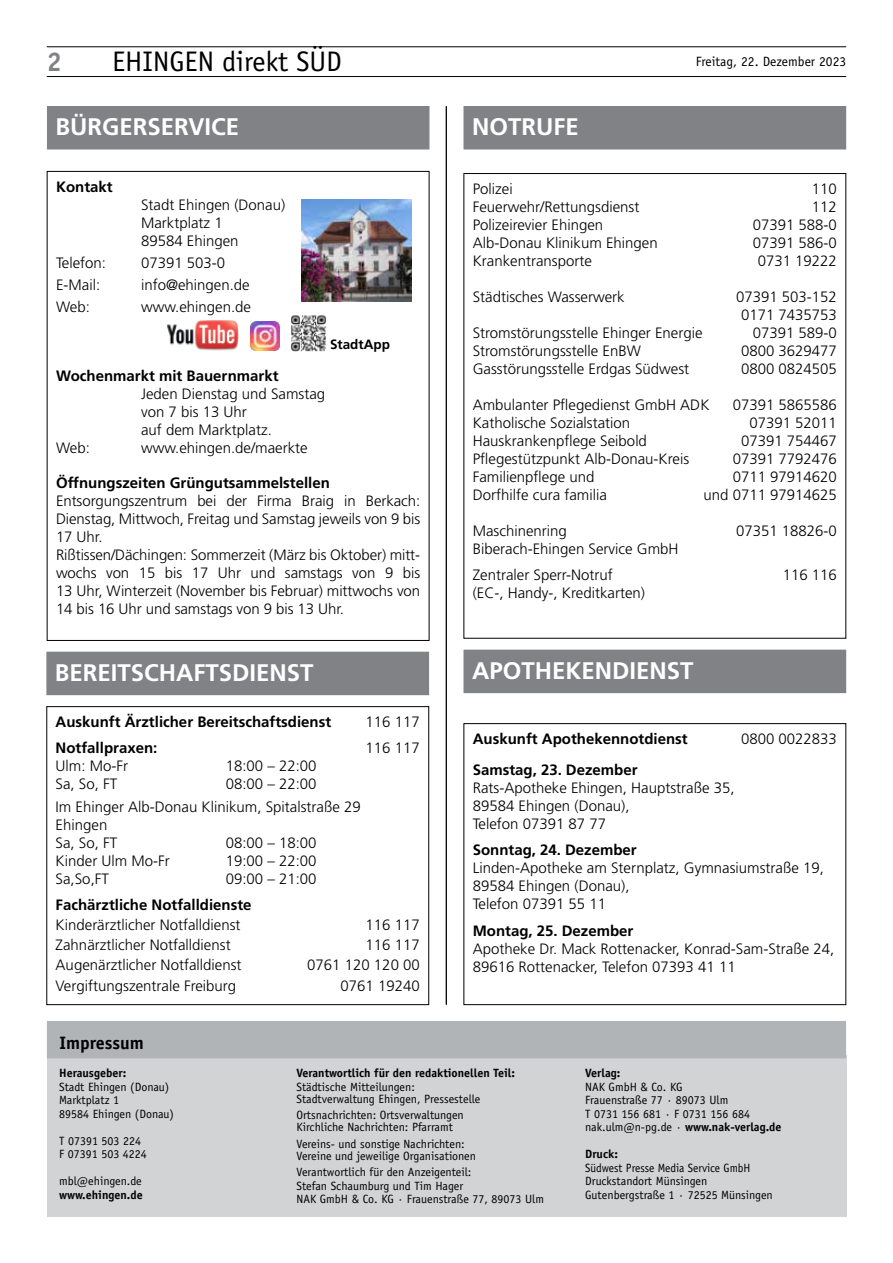
<style>
.page{position:relative;width:893px;height:1263px;background:#fff}
.page>*{position:absolute;margin:0;border:0;box-sizing:border-box;transform-origin:0 0}
.t1{font:28.35px "Officina Sans";color:#000}
.t2{font:700 27px "Officina Sans";color:#808285}
.t3{font:700 24px "Frutiger";color:#fff}
.t4{font:700 18px "Officina Sans";color:#000}
.t5{font:300 15px/18px "Frutiger";color:#000}
.t6{font:700 15px "Frutiger";color:#000}
.t7{font:13.5px "Officina Sans";color:#000}
.t8{font:700 13.5px "Frutiger";color:#000}
.t9{font:12px/13.5px "Officina Sans";color:#000}
.t10{font:12px/13.5px "Officina Sans";color:#000;scale:.95 1}
.t11{font:700 12px "Officina Sans";color:#000}
.s1{font-weight:700}
</style>
<div class="page">
<hr style="left:446px;top:106px;width:1px;height:899px;background:#000">
<hr style="left:47px;top:76px;width:799px;height:1px;background:#000">
<hr style="left:47px;top:47px;width:799px;height:1px;background:#000">
<div style="left:463px;top:650px;width:383px;height:43px;background:#808285"></div>
<div style="left:463px;top:723px;width:383px;height:282px;border:1px solid #000"></div>
<div style="left:47px;top:1055px;width:799px;height:161px;background:#d1d3d4"></div>
<div style="left:47px;top:1021px;width:799px;height:37px;background:#b1b4b6"></div>
<div style="left:463px;top:106px;width:383px;height:43px;background:#808285"></div>
<div style="left:47px;top:106px;width:382px;height:43px;background:#808285"></div>
<img style="left:166px;top:320px;width:73px;height:30px">
<img style="left:250px;top:322px;width:30px;height:29px">
<img style="left:302px;top:200px;width:109px;height:101px">
<img style="left:291px;top:315px;width:35px;height:37px">
<div style="left:46px;top:706px;width:383px;height:299px;border:1px solid #000"></div>
<div style="left:46px;top:652px;width:383px;height:43px;background:#808285"></div>
<h2 class="t2" style="left:47px;top:45px;width:17px">2</h2>
<h1 class="t1" style="left:112px;top:45px;width:231px">EHINGEN direkt SÜD</h1>
<p class="t7" style="left:696px;top:53px;width:152px">Freitag, 22. Dezember 2023</p>
<h3 class="t3" style="left:55px;top:113px;width:185px">BÜRGERSERVICE</h3>
<p class="t6" style="left:56px;top:177px;width:58px">Kontakt</p>
<p class="t5" style="left:141px;top:196px;width:146px">Stadt Ehingen (Donau)<br>Marktplatz 1<br>89584 Ehingen</p>
<p class="t5" style="left:56px;top:254px;width:52px">Telefon:</p>
<p class="t5" style="left:141px;top:254px;width:86px">07391 503-0</p>
<p class="t5" style="left:56px;top:276px;width:46px">E-Mail:</p>
<p class="t5" style="left:141px;top:276px;width:110px">info@ehingen.de</p>
<p class="t5" style="left:56px;top:298px;width:35px">Web:</p>
<p class="t5" style="left:141px;top:298px;width:112px">www.ehingen.de</p>
<p class="t8" style="left:330px;top:336px;width:62px">StadtApp</p>
<p class="t6" style="left:56px;top:366px;width:224px">Wochenmarkt mit Bauernmarkt</p>
<p class="t5" style="left:141px;top:385px;width:186px">Jeden Dienstag und Samstag von 7 bis 13 Uhr<br>auf dem Marktplatz.</p>
<p class="t5" style="left:56px;top:439px;width:35px">Web:</p>
<p class="t5" style="left:141px;top:439px;width:168px">www.ehingen.de/maerkte</p>
<p class="t6" style="left:56px;top:473px;width:275px">Öffnungszeiten Grüngutsammelstellen</p>
<p class="t5" style="left:56px;top:492px;width:366px">Entsorgungszentrum bei der Firma Braig in Berkach:<br>Dienstag, Mittwoch, Freitag und Samstag jeweils von 9 bis 17 Uhr.<br>Rißtissen/Dächingen: Sommerzeit (März bis Oktober) mitt&shy;wochs von 15 bis 17 Uhr und samstags von 9 bis 13 Uhr, Winterzeit (November bis Februar) mittwochs von 14 bis 16 Uhr und samstags von 9 bis 13 Uhr.</p>
<h3 class="t3" style="left:55px;top:658px;width:260px">BEREITSCHAFTSDIENST</h3>
<p class="t6" style="left:56px;top:713px;width:277px">Auskunft Ärztlicher Bereitschaftsdienst</p>
<p class="t5" style="left:366px;top:713px;width:56px">116 117</p>
<p class="t6" style="left:56px;top:739px;width:103px">Notfallpraxen:</p>
<p class="t5" style="left:366px;top:739px;width:56px">116 117</p>
<p class="t5" style="left:56px;top:757px;width:74px">Ulm: Mo-Fr</p>
<p class="t5" style="left:226px;top:757px;width:92px">18:00 – 22:00</p>
<p class="t5" style="left:56px;top:775px;width:63px">Sa, So, FT</p>
<p class="t5" style="left:56px;top:773px;width:307px;line-height:22.2px;text-indent:170px">08:00 – 22:00<br>Im Ehinger Alb-Donau Klinikum, Spitalstraße 29</p>
<p class="t5" style="left:56px;top:815px;width:63px">Ehingen<br>Sa, So, FT</p>
<p class="t5" style="left:226px;top:833px;width:92px">08:00 – 18:00</p>
<p class="t5" style="left:56px;top:851px;width:116px">Kinder Ulm Mo-Fr</p>
<p class="t5" style="left:226px;top:851px;width:92px">19:00 – 22:00</p>
<p class="t5" style="left:56px;top:869px;width:55px">Sa,So,FT</p>
<p class="t5" style="left:226px;top:869px;width:92px">09:00 – 21:00</p>
<p class="t6" style="left:56px;top:896px;width:197px">Fachärztliche Notfalldienste</p>
<p class="t5" style="left:56px;top:916px;width:186px">Kinderärztlicher Notfalldienst</p>
<p class="t5" style="left:366px;top:916px;width:56px">116 117</p>
<p class="t5" style="left:56px;top:936px;width:176px">Zahnärztlicher Notfalldienst</p>
<p class="t5" style="left:366px;top:936px;width:56px">116 117</p>
<p class="t5" style="left:56px;top:956px;width:187px">Augenärztlicher Notfalldienst</p>
<p class="t5" style="left:307px;top:956px;width:114px">0761 120 120 00</p>
<p class="t5" style="left:56px;top:976px;width:182px">Vergiftungszentrale Freiburg</p>
<p class="t5" style="left:341px;top:976px;width:81px">0761 19240</p>
<h3 class="t3" style="left:472px;top:113px;width:108px">NOTRUFE</h3>
<p class="t5" style="left:473px;top:180px;width:41px">Polizei</p>
<p class="t5" style="left:812px;top:180px;width:27px">110</p>
<p class="t5" style="left:473px;top:198px;width:168px">Feuerwehr/Rettungsdienst</p>
<p class="t5" style="left:812px;top:198px;width:27px">112</p>
<p class="t5" style="left:473px;top:216px;width:132px">Polizeirevier Ehingen</p>
<p class="t5" style="left:753px;top:216px;width:86px">07391 588-0</p>
<p class="t5" style="left:473px;top:234px;width:187px">Alb-Donau Klinikum Ehingen</p>
<p class="t5" style="left:753px;top:234px;width:86px">07391 586-0</p>
<p class="t5" style="left:473px;top:252px;width:121px">Krankentransporte</p>
<p class="t5" style="left:758px;top:252px;width:81px">0731 19222</p>
<p class="t5" style="left:473px;top:288px;width:153px">Städtisches Wasserwerk</p>
<p class="t5" style="left:736px;top:288px;width:102px;text-align:center">07391 503-152<br>0171 7435753</p>
<p class="t5" style="left:473px;top:324px;width:231px">Stromstörungsstelle Ehinger Energie</p>
<p class="t5" style="left:753px;top:324px;width:86px">07391 589-0</p>
<p class="t5" style="left:473px;top:342px;width:170px">Stromstörungsstelle EnBW</p>
<p class="t5" style="left:741px;top:342px;width:97px">0800 3629477</p>
<p class="t5" style="left:473px;top:360px;width:218px">Gasstörungsstelle Erdgas Südwest</p>
<p class="t5" style="left:741px;top:360px;width:97px">0800 0824505</p>
<p class="t5" style="left:473px;top:396px;width:238px">Ambulanter Pflegedienst GmbH ADK</p>
<p class="t5" style="left:733px;top:396px;width:106px">07391 5865586</p>
<p class="t5" style="left:473px;top:414px;width:159px">Katholische Sozialstation</p>
<p class="t5" style="left:749px;top:414px;width:89px">07391 52011</p>
<p class="t5" style="left:473px;top:432px;width:176px">Hauskrankenpflege Seibold</p>
<p class="t5" style="left:741px;top:432px;width:97px">07391 754467</p>
<p class="t5" style="left:473px;top:450px;width:218px">Pflegestützpunkt Alb-Donau-Kreis</p>
<p class="t5" style="left:733px;top:450px;width:106px">07391 7792476</p>
<p class="t5" style="left:473px;top:468px;width:123px">Familienpflege und</p>
<p class="t5" style="left:733px;top:468px;width:106px">0711 97914620</p>
<p class="t5" style="left:473px;top:486px;width:136px">Dorfhilfe cura familia</p>
<p class="t5" style="left:703px;top:486px;width:135px">und 0711 97914625</p>
<p class="t5" style="left:473px;top:522px;width:96px">Maschinenring</p>
<p class="t5" style="left:736px;top:522px;width:102px">07351 18826-0</p>
<p class="t5" style="left:473px;top:535px;width:207px;line-height:26.5px">Biberach-Ehingen Service GmbH<br>Zentraler Sperr-Notruf</p>
<p class="t5" style="left:783px;top:566px;width:56px">116 116</p>
<p class="t5" style="left:473px;top:584px;width:174px">(EC-, Handy-, Kreditkarten)</p>
<h3 class="t3" style="left:472px;top:656px;width:223px">APOTHEKENDIENST</h3>
<p class="t6" style="left:473px;top:730px;width:217px">Auskunft Apothekennotdienst</p>
<p class="t5" style="left:741px;top:730px;width:97px">0800 0022833</p>
<p class="t6" style="left:473px;top:760px;width:166px">Samstag, 23. Dezember</p>
<p class="t5" style="left:473px;top:778px;width:263px">Rats-Apotheke Ehingen, Hauptstraße 35,<br>89584 Ehingen (Donau),<br>Telefon 07391 87 77</p>
<p class="t6" style="left:473px;top:841px;width:165px">Sonntag, 24. Dezember</p>
<p class="t5" style="left:473px;top:859px;width:353px">Linden-Apotheke am Sternplatz, Gymnasiumstraße 19,<br>89584 Ehingen (Donau),<br>Telefon 07391 55 11</p>
<p class="t6" style="left:473px;top:921px;width:162px">Montag, 25. Dezember</p>
<p class="t5" style="left:473px;top:939px;width:363px">Apotheke Dr. Mack Rottenacker, Konrad-Sam-Straße 24,<br>89616 Rottenacker, Telefon 07393 41 11</p>
<p class="t4" style="left:60px;top:1031px;width:86px">Impressum</p>
<p class="t11" style="left:59px;top:1065px;width:69px">Herausgeber:</p>
<p class="t9" style="left:59px;top:1080px;width:116px">Stadt Ehingen (Donau)<br>Marktplatz 1<br>89584 Ehingen (Donau)</p>
<p class="t9" style="left:59px;top:1134px;width:89px">T 07391 503 224<br>F 07391 503 4224</p>
<p class="t9" style="left:59px;top:1174px;width:84px">mbl@ehingen.de</p>
<p class="t11" style="left:59px;top:1187px;width:85px">www.ehingen.de</p>
<p class="t11" style="left:296px;top:1065px;width:220px">Verantwortlich für den redaktionellen Teil:</p>
<p class="t9" style="left:296px;top:1080px;width:186px;line-height:12px">Städtische Mitteilungen:<br>Stadtverwaltung Ehingen, Pressestelle</p>
<p class="t9" style="left:296px;top:1109px;width:169px;line-height:12px">Ortsnachrichten: Ortsverwaltungen<br>Kirchliche Nachrichten: Pfarramt</p>
<p class="t9" style="left:296px;top:1137px;width:181px;line-height:12px">Vereins- und sonstige Nachrichten:<br>Vereine und jeweilige Organisationen</p>
<p class="t9" style="left:296px;top:1165px;width:249px">Verantwortlich für den Anzeigenteil:<br>Stefan Schaumburg und Tim Hager<br>NAK GmbH &amp; Co. KG · Frauenstraße 77, 89073 Ulm</p>
<p class="t11" style="left:585px;top:1065px;width:37px">Verlag:</p>
<p class="t9" style="left:585px;top:1080px;width:198px">NAK GmbH &amp; Co. KG<br>Frauenstraße 77 · 89073 Ulm<br>T 0731 156 681 · F 0731 156 684 nak.ulm@n-pg.de · <span class="s1">www.nak-verlag.de</span></p>
<p class="t11" style="left:585px;top:1146px;width:34px">Druck:</p>
<p class="t10" style="left:585px;top:1161px;width:199px">Südwest Presse Media Service GmbH<br>Druckstandort Münsingen<br>Gutenbergstraße 1 · 72525 Münsingen</p>
</div>
